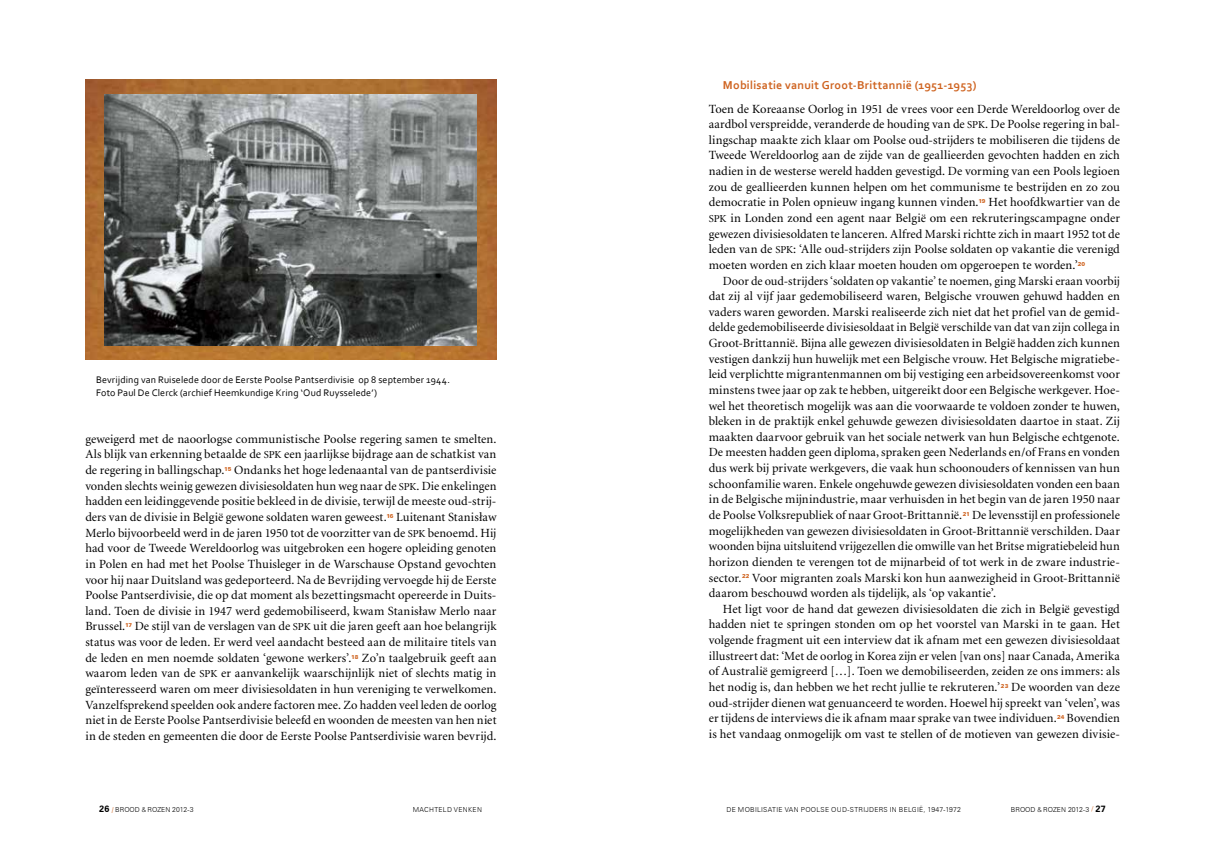
<style>
.page{position:relative;width:1205px;height:851px;background:#fff}
.page>*{position:absolute;margin:0;border:0;box-sizing:border-box;transform-origin:0 0}
.t1{font:12.5px/15.6px "Minion";letter-spacing:.005em;color:#000;text-align:justify}
.t2{font:700 12px "Corbel";letter-spacing:.025em;color:#cf6421}
.t3{font:10px/12.5px "Corbel";letter-spacing:.015em;color:#000}
.t4{font:300 6.88px "Zurich BT";letter-spacing:.03em;color:#000}
.t5{font:300 6.88px "Zurich BT";color:#000}
.t6{font:300 6.88px "Zurich BT";letter-spacing:.05em;color:#000}
.t7{font:900 5.5px "Zurich BT";letter-spacing:-.01em;color:#cf6421}
.s1{font-family:"Minion Regular SC850";font-size:10.62px}
.s2{font-weight:700;font-size:9px}
.s3{font-family:"Candara";font-weight:400;color:#cf6421}
.s4{font-family:"Futura BT"}
.s5{font-weight:400;color:#cf6421}
</style>
<div class="page">
<img style="left:85px;top:80px;width:411px;height:280px">
<img style="left:104px;top:94px;width:373px;height:251px">
<p class="t3" style="left:96px;top:373px;width:355px">Bevrijding van Ruiselede door de Eerste Poolse Pantserdivisie op 8 september 1944.<br>Foto Paul De Clerck (archief Heemkundige Kring ‘Oud Ruysselede’)</p>
<p class="t1" style="left:85px;top:431px;width:413px">geweigerd met de naoorlogse communistische Poolse regering samen te smelten.<br>Als blijk van erkenning betaalde de <span class="s1">SPK</span> een jaarlijkse bijdrage aan de schatkist van de regering in ballingschap.</p>
<p class="t1" style="left:85px;top:462px;width:413px;text-indent:149px">Ondanks het hoge ledenaantal van de pantserdivisie vonden slechts weinig gewezen divisiesoldaten hun weg naar de <span class="s1">SPK</span>. Die enkelingen hadden een leidinggevende positie bekleed in de divisie, terwijl de meeste oud-strij&shy;ders van de divisie in België gewone soldaten waren geweest.</p>
<p class="t7" style="left:224px;top:465px;width:9px">15</p>
<p class="t1" style="left:85px;top:509px;width:413px;text-indent:311px">Luitenant Stanisław Merlo bijvoorbeeld werd in de jaren 1950 tot de voorzitter van de <span class="s1">SPK</span> benoemd. Hij had voor de Tweede Wereldoorlog was uitgebroken een hogere opleiding genoten in Polen en had met het Poolse Thuisleger in de Warschause Opstand gevochten voor hij naar Duitsland was gedeporteerd. Na de Bevrijding vervoegde hij de Eerste Poolse Pantserdivisie, die op dat moment als bezettingsmacht opereerde in Duits&shy;land. Toen de divisie in 1947 werd gedemobiliseerd, kwam Stanisław Merlo naar Brussel.</p>
<p class="t7" style="left:386px;top:512px;width:9px">16</p>
<p class="t1" style="left:85px;top:619px;width:413px;text-indent:49px">De stijl van de verslagen van de <span class="s1">SPK</span> uit die jaren geeft aan hoe belangrijk status was voor de leden. Er werd veel aandacht besteed aan de militaire titels van de leden en men noemde soldaten ‘gewone werkers’.</p>
<p class="t7" style="left:125px;top:622px;width:9px">17</p>
<p class="t1" style="left:85px;top:650px;width:413px;text-indent:276px">Zo’n taalgebruik geeft aan waarom leden van de <span class="s1">SPK</span> er aanvankelijk waarschijnlijk niet of slechts matig in geïnteresseerd waren om meer divisiesoldaten in hun vereniging te verwelkomen.<br>Vanzelfsprekend speelden ook andere factoren mee. Zo hadden veel leden de oorlog niet in de Eerste Poolse Pantserdivisie beleefd en woonden de meesten van hen niet in de steden en gemeenten die door de Eerste Poolse Pantserdivisie waren bevrijd.</p>
<p class="t7" style="left:351px;top:653px;width:9px">18</p>
<p class="t2" style="left:723px;top:77px;width:255px">Mobilisatie vanuit Groot-Brittannië (1951-1953)</p>
<p class="t1" style="left:709px;top:101px;width:413px">Toen de Koreaanse Oorlog in 1951 de vrees voor een Derde Wereldoorlog over de aardbol verspreidde, veranderde de houding van de <span class="s1">SPK</span>. De Poolse regering in bal&shy;lingschap maakte zich klaar om Poolse oud-strijders te mobiliseren die tijdens de Tweede Wereldoorlog aan de zijde van de geallieerden gevochten hadden en zich nadien in de westerse wereld hadden gevestigd. De vorming van een Pools legioen zou de geallieerden kunnen helpen om het communisme te bestrijden en zo zou democratie in Polen opnieuw ingang kunnen vinden.</p>
<p class="t1" style="left:709px;top:195px;width:413px;text-indent:280px">Het hoofdkwartier van de <span class="s1">SPK</span> in Londen zond een agent naar België om een rekruteringscampagne onder gewezen divisiesoldaten te lanceren. Alfred Marski richtte zich in maart 1952 tot de leden van de <span class="s1">SPK</span>: ‘Alle oud-strijders zijn Poolse soldaten op vakantie die verenigd moeten worden en zich klaar moeten houden om opgeroepen te worden.’</p>
<p class="t7" style="left:978px;top:198px;width:9px">19</p>
<p class="t7" style="left:1078px;top:260px;width:9px">20</p>
<p class="t1" style="left:709px;top:273px;width:413px;text-indent:14px">Door de oud-strijders ‘soldaten op vakantie’ te noemen, ging Marski eraan voorbij dat zij al vijf jaar gedemobiliseerd waren, Belgische vrouwen gehuwd hadden en vaders waren geworden. Marski realiseerde zich niet dat het profiel van de gemid&shy;delde gedemobiliseerde divisiesoldaat in België verschilde van dat van zijn collega in Groot-Brittannië. Bijna alle gewezen divisiesoldaten in België hadden zich kunnen vestigen dankzij hun huwelijk met een Belgische vrouw. Het Belgische migratiebe&shy;leid verplichtte migrantenmannen om bij vestiging een arbeidsovereenkomst voor minstens twee jaar op zak te hebben, uitgereikt door een Belgische werkgever. Hoe&shy;wel het theoretisch mogelijk was aan die voorwaarde te voldoen zonder te huwen, bleken in de praktijk enkel gehuwde gewezen divisiesoldaten daartoe in staat. Zij maakten daarvoor gebruik van het sociale netwerk van hun Belgische echtgenote.<br>De meesten hadden geen diploma, spraken geen Nederlands en/of Frans en vonden dus werk bij private werkgevers, die vaak hun schoonouders of kennissen van hun schoonfamilie waren. Enkele ongehuwde gewezen divisiesoldaten vonden een baan in de Belgische mijnindustrie, maar verhuisden in het begin van de jaren 1950 naar de Poolse Volksrepubliek of naar Groot-Brittannië.</p>
<p class="t1" style="left:709px;top:507px;width:413px;text-indent:263px">De levensstijl en professionele mogelijkheden van gewezen divisiesoldaten in Groot-Brittannië verschilden. Daar woonden bijna uitsluitend vrijgezellen die omwille van het Britse migratiebeleid hun horizon dienden te verengen tot de mijnarbeid of tot werk in de zware industrie&shy;sector.</p>
<p class="t7" style="left:962px;top:510px;width:9px">21</p>
<p class="t7" style="left:742px;top:573px;width:9px">22</p>
<p class="t1" style="left:752px;top:570px;width:369px">Voor migranten zoals Marski kon hun aanwezigheid in Groot-Brittannië</p>
<p class="t1" style="left:709px;top:585px;width:289px">daarom beschouwd worden als tijdelijk, als ‘op vakantie’.</p>
<p class="t1" style="left:723px;top:601px;width:398px">Het ligt voor de hand dat gewezen divisiesoldaten die zich in België gevestigd</p>
<p class="t1" style="left:709px;top:617px;width:412px">hadden niet te springen stonden om op het voorstel van Marski in te gaan. Het</p>
<p class="t1" style="left:709px;top:632px;width:413px">volgende fragment uit een interview dat ik afnam met een gewezen divisiesoldaat</p>
<p class="t1" style="left:709px;top:648px;width:412px">illustreert dat: ‘Met de oorlog in Korea zijn er velen [van ons] naar Canada, Amerika</p>
<p class="t1" style="left:709px;top:664px;width:413px">of Australië gemigreerd […]. Toen we demobiliseerden, zeiden ze ons immers: als</p>
<p class="t1" style="left:709px;top:679px;width:293px">het nodig is, dan hebben we het recht jullie te rekruteren.’</p>
<p class="t7" style="left:1001px;top:682px;width:9px">23</p>
<p class="t1" style="left:709px;top:679px;width:413px;text-indent:302px">De woorden van deze oud-strijder dienen wat genuanceerd te worden. Hoewel hij spreekt van ‘velen’, was er tijdens de interviews die ik afnam maar sprake van twee individuen.</p>
<p class="t1" style="left:709px;top:710px;width:413px;text-align:right">Bovendien<br>is het vandaag onmogelijk om vast te stellen of de motieven van gewezen divisie-</p>
<p class="t7" style="left:1057px;top:713px;width:9px">24</p>
<p class="t5" style="left:99px;top:805px;width:96px"><span class="s2">26</span> <span class="s3">/</span> BROOD <span class="s4">&amp;</span> ROZEN 2012-3</p>
<p class="t5" style="left:1011px;top:805px;width:96px">BROOD <span class="s4">&amp;</span> ROZEN 2012-3 <span class="s5">/</span> <span class="s2">27</span></p>
<p class="t6" style="left:413px;top:805px;width:65px">MACHTELD VEN KEN</p>
<p class="t4" style="left:726px;top:805px;width:18px">DE MOB</p>
<p class="t4" style="left:755px;top:805px;width:52px">ILISATIE VAN POO</p>
<p class="t4" style="left:816px;top:805px;width:59px">LSE OUD-STRIJDER</p>
<p class="t4" style="left:883px;top:805px;width:79px">S IN BELGIË, 1947-1972</p>
</div>
